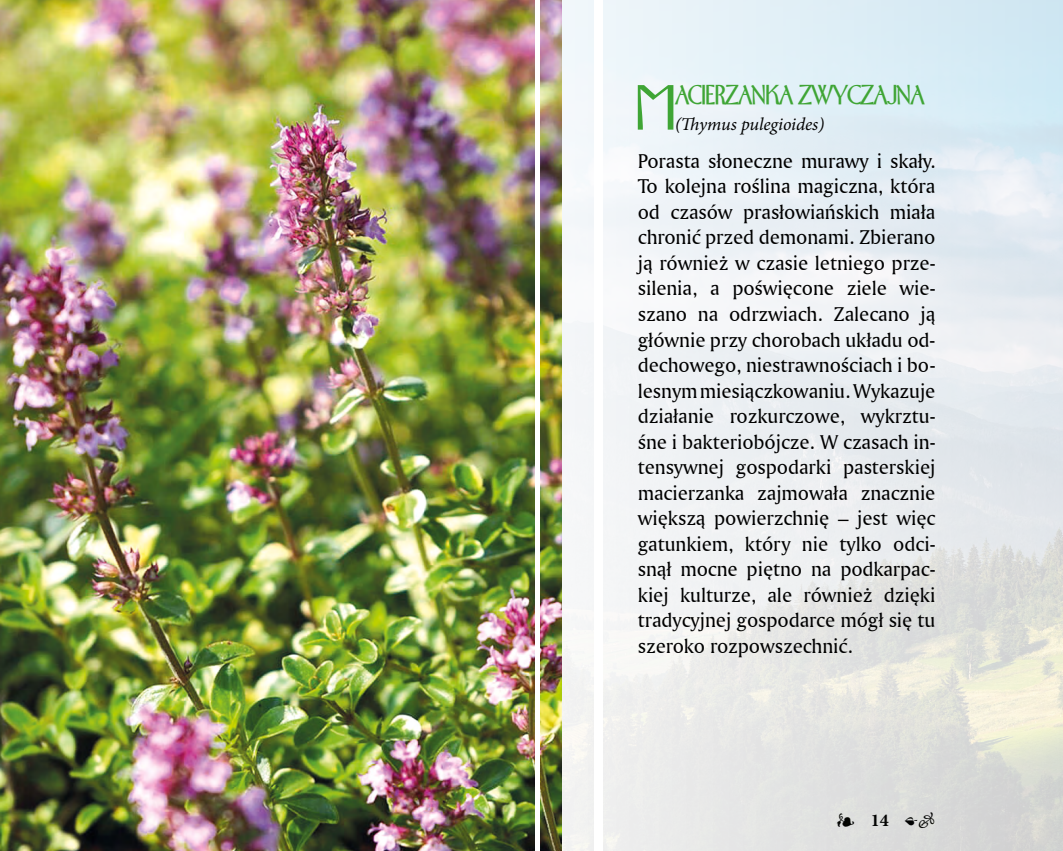
<style>
.page{position:relative;width:1063px;height:851px;background:#fff}
.page>*{position:absolute;margin:0;border:0;box-sizing:border-box;transform-origin:0 0}
.t1{font:56.25px "EFN Wenecja";color:#3fa535}
.t2{font:24px "EFN Wenecja";letter-spacing:-.015em;color:#3fa535}
.t3{font:21px/25.5px "Amerigo L2 Roman A";letter-spacing:-.005em;color:#000;text-align:justify}
.t4{font:italic 18px "Minion Pro";letter-spacing:-.005em;color:#000}
.t5{font:700 18px "Minion Pro";color:#000}
</style>
<div class="page">
<img style="left:561px;top:0;width:502px;height:850px">
<img style="left:0;top:0;width:561px;height:850px">
<hr style="left:536px;top:0;width:4px;height:850px;background:#fff">
<div style="left:594px;top:0;width:9px;height:850px;background:#fff"></div>
<h1 class="t1" style="left:635px;top:74px;width:42px">M</h1>
<p class="t2" style="left:675px;top:80px;width:251px">ACIERZANKA ZWYCZAJNA</p>
<p class="t4" style="left:675px;top:112px;width:151px">(Thymus pulegioides)</p>
<p class="t3" style="left:638px;top:148px;width:299px">Porasta słoneczne murawy i skały.<br>To kolejna roślina magiczna, która od czasów prasłowiańskich miała chronić przed demonami. Zbierano ją również w czasie letniego prze&shy;silenia, a poświęcone ziele wie&shy;szano na odrzwiach. Zalecano ją głównie przy chorobach układu od&shy;dechowego, niestrawnościach i bo&shy;lesnym miesiączkowaniu. Wykazuje działanie rozkurczowe, wykrztu&shy;śne i bakteriobójcze. W czasach in&shy;tensywnej gospodarki pasterskiej macierzanka zajmowała znacznie większą powierzchnię – jest więc gatunkiem, który nie tylko odci&shy;snął mocne piętno na podkarpac&shy;kiej kulturze, ale również dzięki tradycyjnej gospodarce mógł się tu szeroko rozpowszechnić.</p>
<p class="t5" style="left:836px;top:807px;width:101px">❧ 14 ••</p>
</div>
